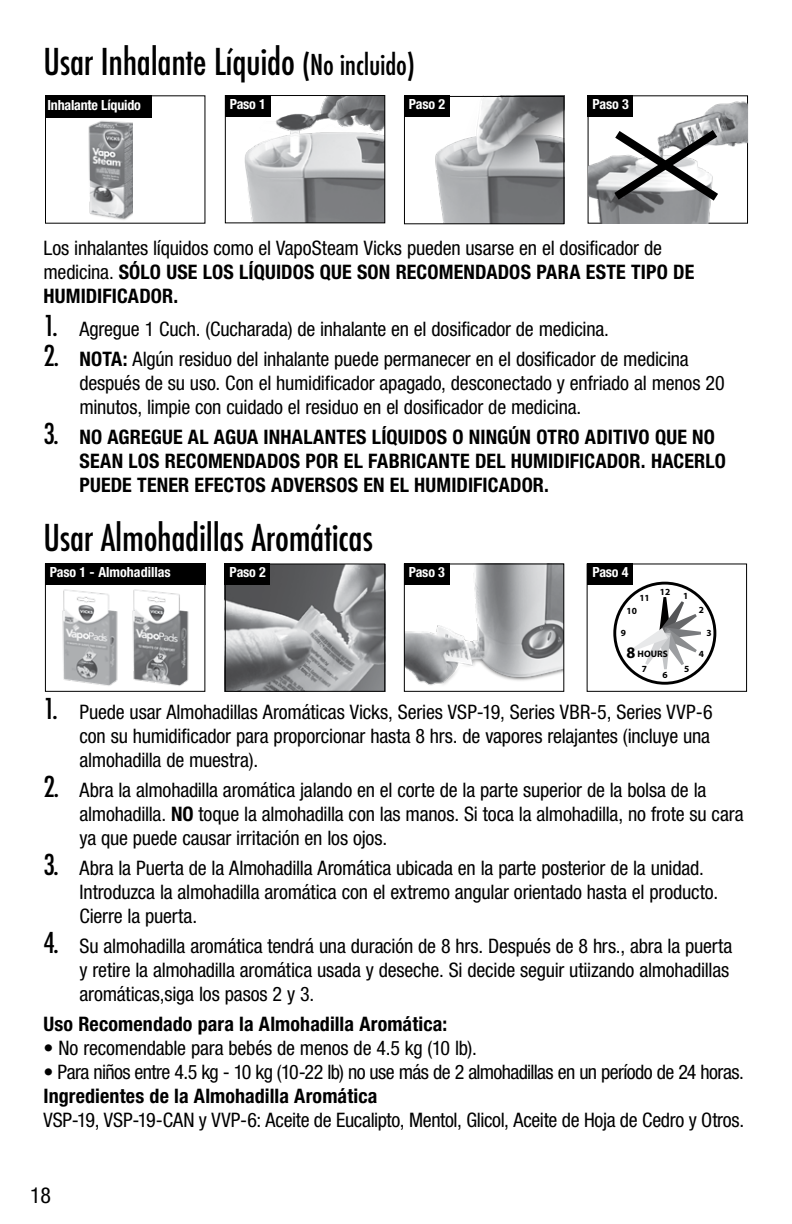
<style>
.page{position:relative;width:792px;height:1224px;background:#fff}
.page>*{position:absolute;margin:0;border:0;box-sizing:border-box;transform-origin:0 0}
.t1{font:500 condensed 36px "Futura";letter-spacing:-.01em;color:#000}
.t2{font:condensed 22px "Helvetica Neue LT Std";color:#000}
.t3{font:condensed 20px/24px "Helvetica Neue LT Std";letter-spacing:-.01em;color:#000}
.t4{font:700 condensed 20px/24px "Helvetica Neue LT Std";letter-spacing:.005em;color:#000}
.t5{font:condensed 20px "Helvetica Neue LT Std";letter-spacing:-.03em;color:#000}
.t6{font:700 16.2px "Myriad Pro";color:#000}
.t7{font:700 condensed 14px "Helvetica Neue LT Std";letter-spacing:-.015em;color:#fff}
.t8{font:700 9.4px "Myriad Pro";color:#000}
.s1{font-size:28px}
.s2{font-weight:700}
.s3{font-family:"Futura";font-weight:500;font-size:28px}
</style>
<div class="page">
<div style="left:45px;top:563px;width:160px;height:129px;border:1px solid #000"></div>
<img style="left:227px;top:565px;width:156px;height:125px">
<div style="left:225px;top:563px;width:160px;height:129px;border:1px solid #000"></div>
<div style="left:225px;top:563px;width:45px;height:22px;background:#000"></div>
<img style="left:406px;top:565px;width:156px;height:120px">
<div style="left:404px;top:563px;width:160px;height:129px;border:1px solid #000"></div>
<div style="left:404px;top:563px;width:45px;height:22px;background:#000"></div>
<div style="left:613px;top:582px;width:103px;height:103px;border:3px solid #000;border-radius:50%"></div>
<svg style="left:632px;top:597px;width:69px;height:72px"></svg>
<div style="left:587px;top:563px;width:160px;height:129px;border:1px solid #000"></div>
<div style="left:588px;top:563px;width:45px;height:22px;background:#000"></div>
<div style="left:45px;top:563px;width:160px;height:22px;background:#000"></div>
<img style="left:62px;top:589px;width:56px;height:97px">
<img style="left:132px;top:589px;width:57px;height:97px">
<img style="left:88px;top:121px;width:44px;height:99px">
<img style="left:588px;top:96px;width:160px;height:127px">
<img style="left:244px;top:97px;width:139px;height:124px">
<div style="left:225px;top:95px;width:160px;height:128px;border:1px solid #000"></div>
<img style="left:435px;top:95px;width:129px;height:127px">
<div style="left:404px;top:96px;width:160px;height:128px;border:1px solid #000"></div>
<div style="left:404px;top:95px;width:45px;height:22px;background:#000"></div>
<div style="left:225px;top:95px;width:45px;height:22px;background:#000"></div>
<div style="left:46px;top:95px;width:106px;height:23px;background:#000"></div>
<div style="left:588px;top:95px;width:45px;height:22px;background:#000"></div>
<svg style="left:605px;top:122px;width:122px;height:86px"></svg>
<h1 class="t1" style="left:44px;top:39px;width:373px">Usar Inhalante Líquido <span class="s1">(No incluido)</span></h1>
<p class="t7" style="left:48px;top:96px;width:95px">Inhalante Líquido</p>
<p class="t7" style="left:230px;top:96px;width:38px">Paso 1</p>
<p class="t7" style="left:409px;top:96px;width:38px">Paso 2</p>
<p class="t7" style="left:592px;top:96px;width:38px">Paso 3</p>
<p class="t3" style="left:44px;top:236px;width:652px">Los inhalantes líquidos como el VapoSteam Vicks pueden usarse en el dosificador de medicina. <span class="s2">SÓLO USE LOS LÍQUIDOS QUE SON RECOMENDADOS PARA ESTE TIPO DE<br>HUMIDIFICADOR.</span></p>
<p class="t3" style="left:44px;top:317px;width:567px"><span class="s3">1.</span> Agregue 1 Cuch. (Cucharada) de inhalante en el dosificador de medicina.</p>
<p class="t3" style="left:80px;top:347px;width:647px;text-indent:-36px"><span class="s3">2.</span> <span class="s2">NOTA:</span> Algún residuo del inhalante puede permanecer en el dosificador de medicina después de su uso. Con el humidificador apagado, desconectado y enfriado al menos 20 minutos, limpie con cuidado el residuo en el dosificador de medicina.</p>
<p class="t4" style="left:80px;top:425px;width:648px;text-indent:-36px"><span class="s3">3.</span> NO AGREGUE AL AGUA INHALANTES LÍQUIDOS O NINGÚN OTRO ADITIVO QUE NO<br>SEAN LOS RECOMENDADOS POR EL FABRICANTE DEL HUMIDIFICADOR. HACERLO<br>PUEDE TENER EFECTOS ADVERSOS EN EL HUMIDIFICADOR.</p>
<h1 class="t1" style="left:44px;top:515px;width:331px">Usar Almohadillas Aromáticas</h1>
<p class="t7" style="left:50px;top:564px;width:122px">Paso 1 - Almohadillas</p>
<p class="t7" style="left:592px;top:564px;width:38px">Paso 4</p>
<p class="t7" style="left:230px;top:564px;width:38px">Paso 2</p>
<p class="t7" style="left:409px;top:564px;width:38px">Paso 3</p>
<p class="t8" style="left:639px;top:591px;width:12px">11</p>
<p class="t8" style="left:660px;top:585px;width:12px">12</p>
<p class="t8" style="left:683px;top:590px;width:7px">1</p>
<p class="t8" style="left:626px;top:604px;width:12px">10</p>
<p class="t8" style="left:699px;top:604px;width:7px">2</p>
<p class="t8" style="left:621px;top:627px;width:7px">9</p>
<p class="t8" style="left:707px;top:627px;width:7px">3</p>
<p class="t6" style="left:626px;top:642px;width:10px">8</p>
<p class="t8" style="left:638px;top:648px;width:32px">HOURS</p>
<p class="t8" style="left:699px;top:648px;width:7px">4</p>
<p class="t8" style="left:642px;top:662px;width:7px">7</p>
<p class="t8" style="left:662px;top:669px;width:7px">6</p>
<p class="t8" style="left:684px;top:663px;width:7px">5</p>
<p class="t3" style="left:80px;top:700px;width:635px;text-indent:-36px"><span class="s3">1.</span> Puede usar Almohadillas Aromáticas Vicks, Series VSP-19, Series VBR-5, Series VVP-6 con su humidificador para proporcionar hasta 8 hrs. de vapores relajantes (incluye una almohadilla de muestra).</p>
<p class="t3" style="left:80px;top:778px;width:666px;text-indent:-36px"><span class="s3">2.</span> Abra la almohadilla aromática jalando en el corte de la parte superior de la bolsa de la almohadilla. <span class="s2">NO</span> toque la almohadilla con las manos. Si toca la almohadilla, no frote su cara ya que puede causar irritación en los ojos.</p>
<p class="t3" style="left:80px;top:856px;width:640px;text-indent:-36px"><span class="s3">3.</span> Abra la Puerta de la Almohadilla Aromática ubicada en la parte posterior de la unidad.<br>Introduzca la almohadilla aromática con el extremo angular orientado hasta el producto.<br>Cierre la puerta.</p>
<p class="t3" style="left:80px;top:934px;width:654px;text-indent:-36px"><span class="s3">4.</span> Su almohadilla aromática tendrá una duración de 8 hrs. Después de 8 hrs., abra la puerta y retire la almohadilla aromática usada y deseche. Si decide seguir utiizando almohadillas aromáticas,siga los pasos 2 y 3.</p>
<p class="t4" style="left:44px;top:1012px;width:405px">Uso Recomendado para la Almohadilla Aromática:</p>
<p class="t3" style="left:44px;top:1036px;width:435px">• No recomendable para bebés de menos de 4.5 kg (10 lb).</p>
<p class="t5" style="left:44px;top:1060px;width:702px">• Para niños entre 4.5 kg - 10 kg (10-22 lb) no use más de 2 almohadillas en un período de 24 horas.</p>
<p class="t4" style="left:44px;top:1084px;width:335px">Ingredientes de la Almohadilla Aromática</p>
<p class="t3" style="left:44px;top:1108px;width:702px">VSP-19, VSP-19-CAN y VVP-6: Aceite de Eucalipto, Mentol, Glicol, Aceite de Hoja de Cedro y Otros.</p>
<p class="t2" style="left:30px;top:1182px;width:23px">18</p>
</div>
